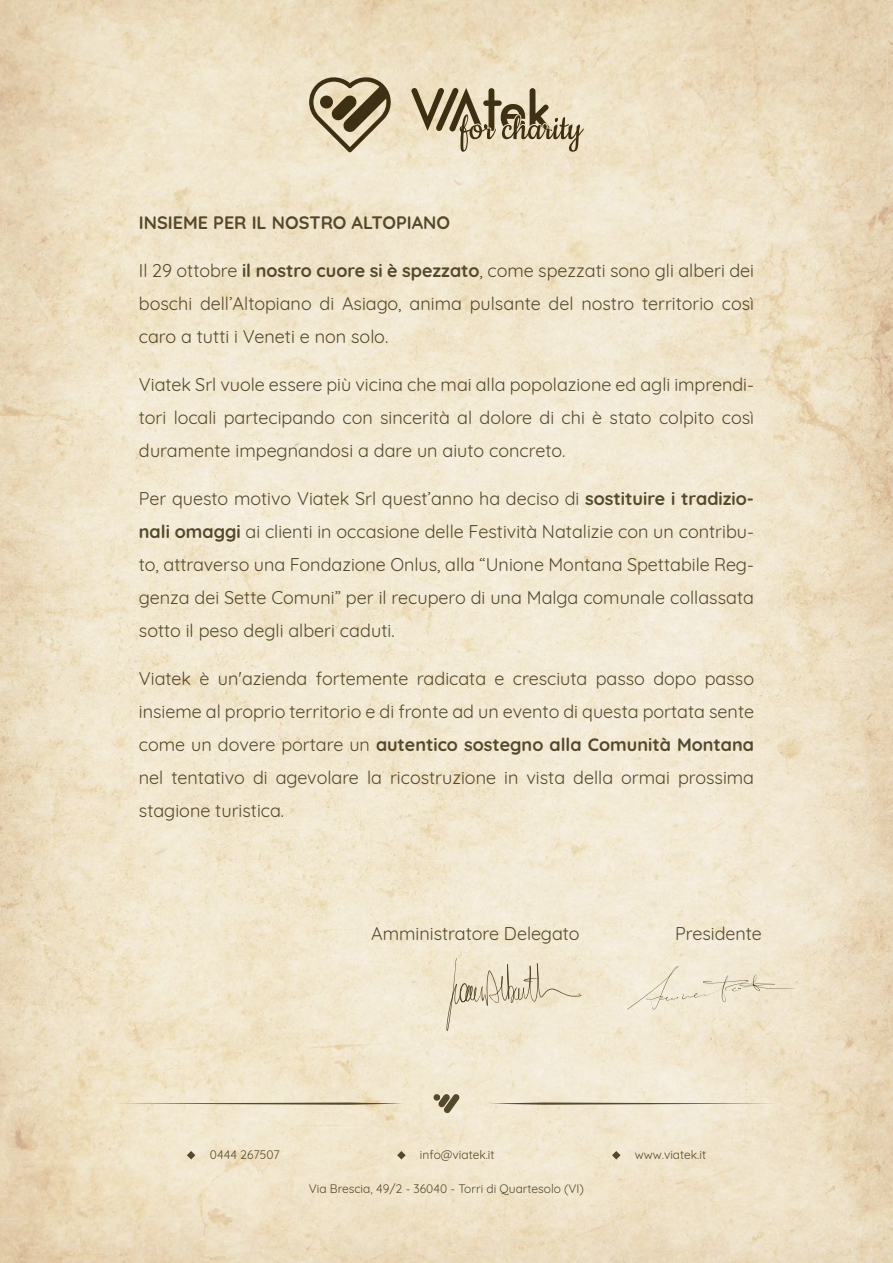
<style>
.page{position:relative;width:893px;height:1263px;background:#fff}
.page>*{position:absolute;margin:0;border:0;box-sizing:border-box;transform-origin:0 0}
.t1{font:18px/33px "Quicksand";color:#54492c;text-align:justify}
.t2{font:700 18px "Quicksand";color:#54492c}
.t3{font:12px "Quicksand";color:#54492c}
.s1{font-weight:700}
</style>
<div class="page">
<img style="left:0;top:0;width:893px;height:1263px">
<svg style="left:309px;top:75px;width:83px;height:77px;background:#b2a589"></svg>
<svg style="left:411px;top:88px;width:173px;height:64px;background:#c1b599"></svg>
<img style="left:503px;top:115px;width:80px;height:35px">
<svg style="left:627px;top:966px;width:168px;height:43px;background:#eee4cf"></svg>
<svg style="left:446px;top:958px;width:135px;height:73px;background:#e8dec6"></svg>
<svg style="left:433px;top:1094px;width:27px;height:19px"></svg>
<svg style="left:115px;top:1102px;width:289px;height:3px"></svg>
<svg style="left:489px;top:1102px;width:289px;height:3px"></svg>
<svg style="left:187px;top:1151px;width:8px;height:8px"></svg>
<svg style="left:397px;top:1151px;width:9px;height:8px"></svg>
<svg style="left:612px;top:1151px;width:8px;height:8px"></svg>
<p class="t2" style="left:139px;top:207px;width:313px">INSIEME PER IL NOSTRO ALTOPIANO</p>
<p class="t1" style="left:139px;top:252px;width:617px">Il 29 ottobre <span class="s1">il nostro cuore si è spezzato</span>, come spezzati sono gli alberi dei boschi dell’Altopiano di Asiago, anima pulsante del nostro territorio così caro a tutti i Veneti e non solo.</p>
<p class="t1" style="left:139px;top:366px;width:617px">Viatek Srl vuole essere più vicina che mai alla popolazione ed agli imprendi&shy;tori locali partecipando con sincerità al dolore di chi è stato colpito così duramente impegnandosi a dare un aiuto concreto.</p>
<p class="t1" style="left:139px;top:480px;width:617px">Per questo motivo Viatek Srl quest’anno ha deciso di <span class="s1">sostituire i tradizio&shy;nali omaggi</span> ai clienti in occasione delle Festività Natalizie con un contribu&shy;to, attraverso una Fondazione Onlus, alla “Unione Montana Spettabile Reg&shy;genza dei Sette Comuni” per il recupero di una Malga comunale collassata sotto il peso degli alberi caduti.</p>
<p class="t1" style="left:139px;top:660px;width:617px">Viatek è un'azienda fortemente radicata e cresciuta passo dopo passo insieme al proprio territorio e di fronte ad un evento di questa portata sente come un dovere portare un <span class="s1">autentico sostegno alla Comunità Montana </span>nel tentativo di agevolare la ricostruzione in vista della ormai prossima stagione turistica.</p>
<p class="t1" style="left:371px;top:915px;width:210px">Amministratore Delegato</p>
<p class="t1" style="left:675px;top:915px;width:88px">Presidente</p>
<p class="t3" style="left:210px;top:1145px;width:71px">0444 267507</p>
<p class="t3" style="left:420px;top:1145px;width:76px">info@viatek.it</p>
<p class="t3" style="left:635px;top:1145px;width:73px">www.viatek.it</p>
<p class="t3" style="left:309px;top:1179px;width:277px">Via Brescia, 49/2 - 36040 - Torri di Quartesolo (VI)</p>
</div>
